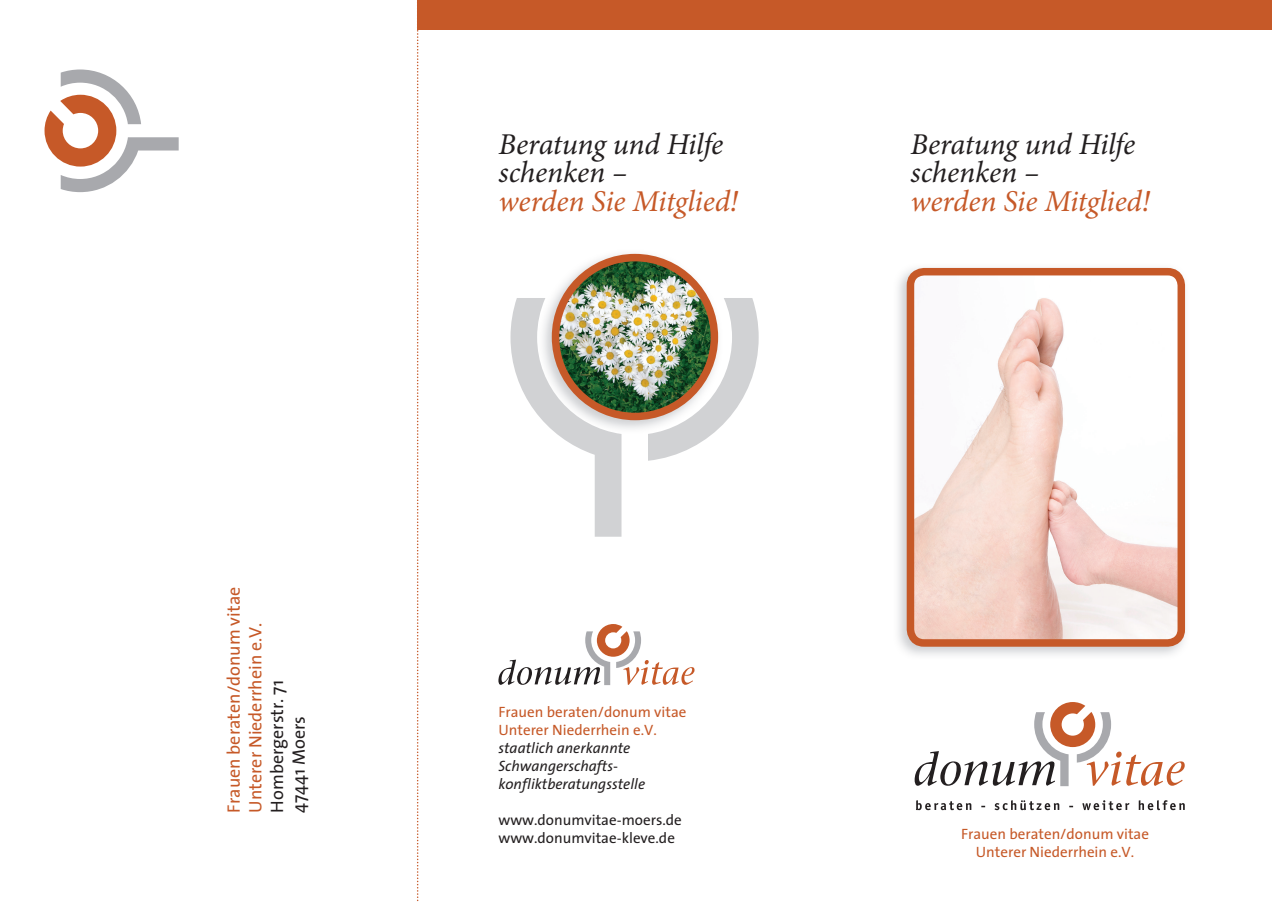
<style>
.page{position:relative;width:1272px;height:902px;background:#fff}
.page>*{position:absolute;margin:0;border:0;box-sizing:border-box;transform-origin:0 0}
.t1{font:italic 30.3px/28.5px "Minion Pro";letter-spacing:-.01em;color:#231f20}
.t2{font:italic 30.3px "Minion Pro";letter-spacing:-.005em;color:#c65928}
.t3{font:18px/21.6px "The Sans";color:#c65928}
.t4{font:18px/21.6px "The Sans";color:#231f20}
.t5{font:15px/18px "The Sans";color:#c65928}
.t6{font:italic 15px/18px "The Sans";color:#231f20}
.t7{font:15px/18px "The Sans";color:#231f20}
</style>
<div class="page">
<svg style="left:45px;top:69px;width:134px;height:123px"></svg>
<img style="left:898px;top:267px;width:288px;height:388px">
<img style="left:910px;top:272px;width:271px;height:371px">
<div style="left:906px;top:268px;width:278px;height:378px;border:8px solid #c65928;border-radius:14px"></div>
<svg style="left:916px;top:800px;width:55px;height:10px"></svg>
<svg style="left:994px;top:800px;width:65px;height:10px"></svg>
<svg style="left:1082px;top:800px;width:47px;height:10px"></svg>
<svg style="left:1138px;top:800px;width:46px;height:10px"></svg>
<svg style="left:914px;top:702px;width:270px;height:84px"></svg>
<svg style="left:498px;top:624px;width:196px;height:61px"></svg>
<img style="left:555px;top:253px;width:154px;height:45px">
<img style="left:555px;top:257px;width:159px;height:159px;border-radius:79px">
<svg style="left:510px;top:298px;width:248px;height:238px"></svg>
<div style="left:417px;top:0;width:854px;height:30px;background:#c65928"></div>
<svg style="left:417px;top:30px;width:1px;height:872px"></svg>
<p class="t3" style="left:222px;top:812px;width:227px;rotate:-90deg">Frauen beraten/donum vitae<br>Unterer Niederrhein e.V.</p>
<p class="t4" style="left:266px;top:812px;width:134px;rotate:-90deg">Hombergerstr. 71<br>47441 Moers</p>
<h1 class="t1" style="left:498px;top:130px;width:226px">Beratung und Hilfe schenken –</h1>
<h1 class="t2" style="left:498px;top:180px;width:241px">werden Sie Mitglied!</h1>
<h1 class="t1" style="left:910px;top:130px;width:226px">Beratung und Hilfe schenken –</h1>
<h1 class="t2" style="left:910px;top:180px;width:241px">werden Sie Mitglied!</h1>
<p class="t5" style="left:498px;top:702px;width:189px">Frauen beraten/donum vitae<br>Unterer Niederrhein e.V.</p>
<p class="t6" style="left:498px;top:738px;width:148px">staatlich anerkannte<br>Schwangerschafts&shy;konfliktberatungsstelle</p>
<p class="t7" style="left:498px;top:810px;width:185px">www.donumvitae-moers.de www.donumvitae-kleve.de</p>
<p class="t5" style="left:961px;top:824px;width:189px;text-align:center">Frauen beraten/donum vitae<br>Unterer Niederrhein e.V.</p>
</div>
